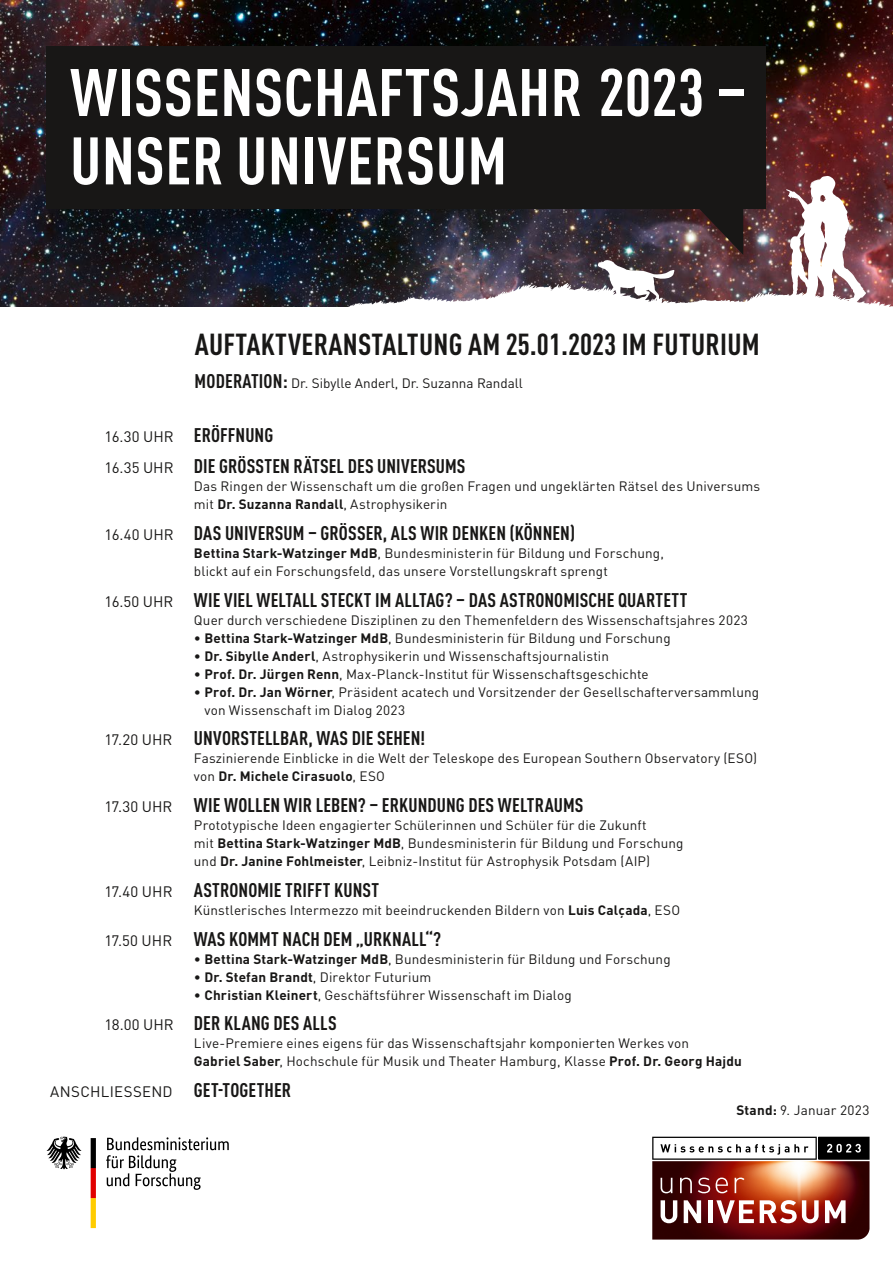
<style>
.page{position:relative;width:893px;height:1263px;background:#fff}
.page>*{position:absolute;margin:0;border:0;box-sizing:border-box;transform-origin:0 0}
.t1{font:700 condensed 66px/68.4px "DIN Pro";letter-spacing:.01em;color:#fff}
.t2{font:700 condensed 30px "DIN Pro";letter-spacing:.01em;color:#181716}
.t3{font:700 condensed 19.5px/30.8px "DIN Pro";letter-spacing:.005em;color:#181716}
.t4{font:15px "DIN Pro";letter-spacing:.02em;color:#181716}
.t5{font:13.5px/18px "DIN Pro";letter-spacing:.01em;color:#181716}
.s1{font-weight:700;font-stretch:condensed;font-size:19.5px}
.s2{font-weight:400;font-stretch:normal;font-size:15px}
.s3{font-weight:700}
</style>
<div class="page">
<img style="left:0;top:0;width:893px;height:307px">
<div style="left:46px;top:46px;width:720px;height:163px;background:#181716"></div>
<img style="left:349px;top:176px;width:544px;height:131px">
<svg style="left:106px;top:1137px;width:123px;height:53px"></svg>
<svg style="left:47px;top:1137px;width:35px;height:32px"></svg>
<svg style="left:91px;top:1138px;width:5px;height:90px"></svg>
<img style="left:652px;top:1161px;width:217px;height:78px">
<svg style="left:652px;top:1137px;width:218px;height:23px"></svg>
<svg style="left:661px;top:1200px;width:16px;height:23px"></svg>
<svg style="left:684px;top:1200px;width:17px;height:23px"></svg>
<hr style="left:708px;top:1200px;width:4px;height:23px;background:#fff">
<svg style="left:716px;top:1200px;width:38px;height:23px"></svg>
<svg style="left:760px;top:1200px;width:59px;height:23px"></svg>
<svg style="left:825px;top:1200px;width:21px;height:23px"></svg>
<svg style="left:661px;top:1178px;width:11px;height:15px"></svg>
<svg style="left:680px;top:1177px;width:12px;height:16px"></svg>
<svg style="left:698px;top:1177px;width:12px;height:16px"></svg>
<svg style="left:716px;top:1177px;width:12px;height:16px"></svg>
<svg style="left:735px;top:1177px;width:9px;height:16px"></svg>
<h1 class="t1" style="left:70px;top:53px;width:677px">WISSENSCHAFTSJAHR 2023 –<br>UNSER UNIVERSUM</h1>
<h2 class="t2" style="left:195px;top:322px;width:567px">AUFTAKTVERANSTALTUNG AM 25.01.2023 IM FUTURIUM</h2>
<p class="t5" style="left:195px;top:373px;width:330px"><span class="s1">MODERATION:</span> Dr. Sibylle Anderl, Dr. Suzanna Randall</p>
<h3 class="t3" style="left:105px;top:418px;width:362px"><span class="s2">16.30 UHR</span> ERÖFFNUNG<br><span class="s2">16.35 UHR</span> DIE GRÖSSTEN RÄTSEL DES UNIVERSUMS</h3>
<p class="t5" style="left:194px;top:476px;width:568px">Das Ringen der Wissenschaft um die großen Fragen und ungeklärten Rätsel des Universums mit <span class="s3">Dr. Suzanna Randall</span>, Astrophysikerin</p>
<h3 class="t3" style="left:105px;top:516px;width:472px"><span class="s2">16.40 UHR</span> DAS UNIVERSUM – GRÖSSER, ALS WIR DENKEN (KÖNNEN)</h3>
<p class="t5" style="left:194px;top:543px;width:471px"><span class="s3">Bettina Stark-Watzinger MdB</span>, Bundesministerin für Bildung und Forschung, blickt auf ein Forschungsfeld, das unsere Vorstellungskraft sprengt</p>
<h3 class="t3" style="left:105px;top:582px;width:584px"><span class="s2">16.50 UHR</span> WIE VIEL WELTALL STECKT IM ALLTAG? – DAS ASTRONOMISCHE QUARTETT</h3>
<p class="t5" style="left:194px;top:609px;width:555px">Quer durch verschiedene Disziplinen zu den Themenfeldern des Wissenschaftsjahres 2023</p>
<p class="t5" style="left:194px;top:627px;width:478px">• <span class="s3">Bettina Stark-Watzinger MdB</span>, Bundesministerin für Bildung und Forschung</p>
<p class="t5" style="left:194px;top:645px;width:417px">• <span class="s3">Dr. Sibylle Anderl</span>, Astrophysikerin und Wissenschaftsjournalistin</p>
<p class="t5" style="left:194px;top:663px;width:456px">• <span class="s3">Prof. Dr. Jürgen Renn</span>, Max-Planck-Institut für Wissenschaftsgeschichte</p>
<p class="t5" style="left:204px;top:681px;width:556px;text-indent:-11px">• <span class="s3">Prof. Dr. Jan Wörner</span>, Präsident acatech und Vorsitzender der Gesellschafterversammlung von Wissenschaft im Dialog 2023</p>
<h3 class="t3" style="left:105px;top:721px;width:322px"><span class="s2">17.20 UHR</span> UNVORSTELLBAR, WAS DIE SEHEN!</h3>
<p class="t5" style="left:194px;top:748px;width:565px">Faszinierende Einblicke in die Welt der Teleskope des European Southern Observatory (ESO) von <span class="s3">Dr. Michele Cirasuolo</span>, ESO</p>
<h3 class="t3" style="left:105px;top:788px;width:480px"><span class="s2">17.30 UHR</span> WIE WOLLEN WIR LEBEN? – ERKUNDUNG DES WELTRAUMS</h3>
<p class="t5" style="left:194px;top:815px;width:491px">Prototypische Ideen engagierter Schülerinnen und Schüler für die Zukunft<br>mit <span class="s3">Bettina Stark-Watzinger MdB</span>, Bundesministerin für Bildung und Forschung und <span class="s3">Dr. Janine Fohlmeister</span>, Leibniz-Institut für Astrophysik Potsdam (AIP)</p>
<h3 class="t3" style="left:105px;top:873px;width:276px"><span class="s2">17.40 UHR</span> ASTRONOMIE TRIFFT KUNST</h3>
<p class="t5" style="left:194px;top:900px;width:488px">Künstlerisches Intermezzo mit beeindruckenden Bildern von <span class="s3">Luis Calçada</span>, ESO</p>
<h3 class="t3" style="left:105px;top:922px;width:338px"><span class="s2">17.50 UHR</span> WAS KOMMT NACH DEM „URKNALL“?</h3>
<p class="t5" style="left:194px;top:948px;width:478px">• <span class="s3">Bettina Stark-Watzinger MdB</span>, Bundesministerin für Bildung und Forschung</p>
<p class="t5" style="left:194px;top:966px;width:239px">• <span class="s3">Dr. Stefan Brandt</span>, Direktor Futurium</p>
<p class="t5" style="left:194px;top:984px;width:379px">• <span class="s3">Christian Kleinert</span>, Geschäftsführer Wissenschaft im Dialog</p>
<h3 class="t3" style="left:105px;top:1006px;width:233px"><span class="s2">18.00 UHR</span> DER KLANG DES ALLS</h3>
<p class="t5" style="left:194px;top:1033px;width:549px">Live-Premiere eines eigens für das Wissenschaftsjahr komponierten Werkes von<br><span class="s3">Gabriel Saber</span>, Hochschule für Musik und Theater Hamburg, Klasse <span class="s3">Prof. Dr. Georg Hajdu</span></p>
<h3 class="t3" style="left:194px;top:1073px;width:99px">GET-TOGETHER</h3>
<p class="t4" style="left:50px;top:1080px;width:124px">ANSCHLIESSEND</p>
<p class="t5" style="left:736px;top:1100px;width:135px"><span class="s3">Stand:</span> 9. Januar 2023</p>
</div>
